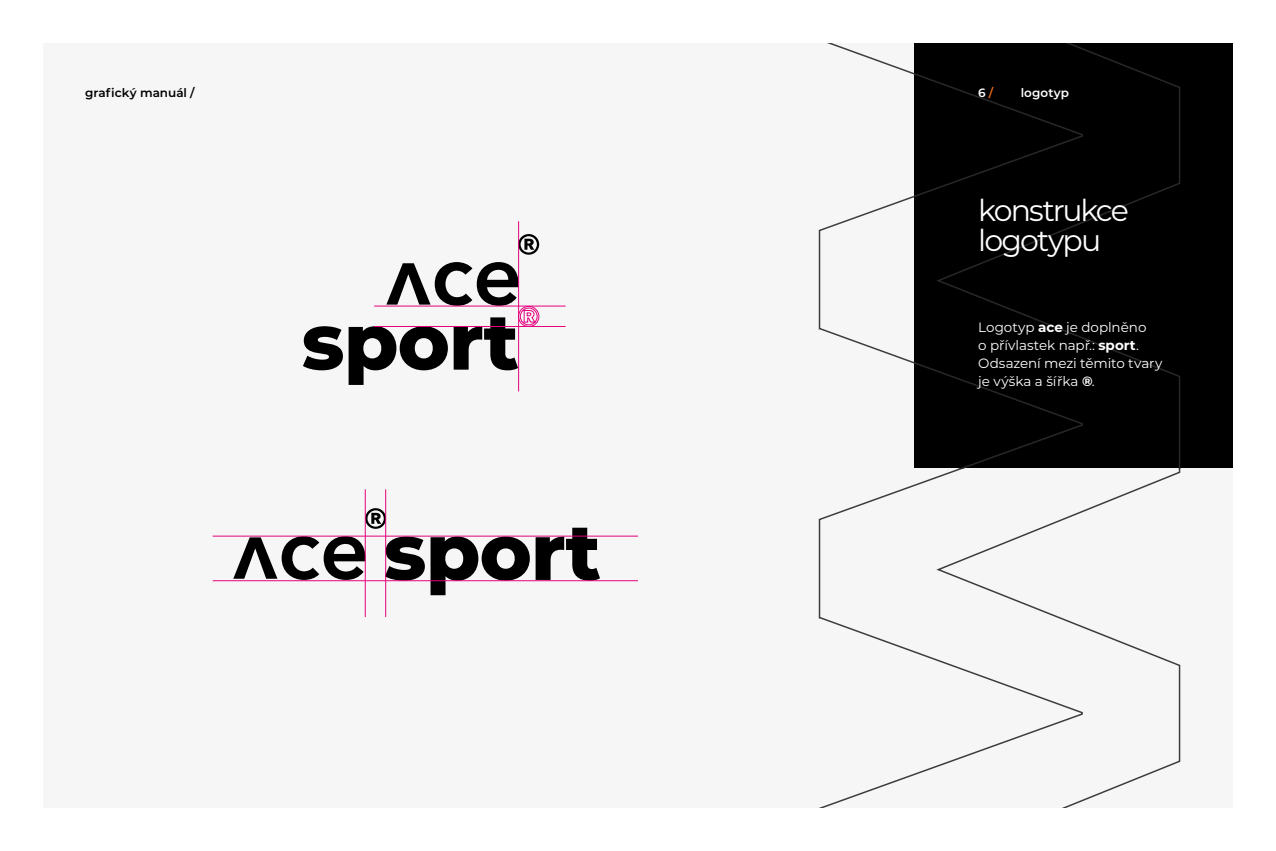
<style>
.page{position:relative;width:1276px;height:851px;background:#fff}
.page>*{position:absolute;margin:0;border:0;box-sizing:border-box;transform-origin:0 0}
.t1{font:30px/30px "Montserrat";letter-spacing:-.065em;color:#fff}
.t2{font:13.5px/18px "Montserrat";color:#fff}
.t3{font:600 12px "Montserrat";color:#000}
.t4{font:600 12px "Montserrat";letter-spacing:.01em;color:#fff}
.s1{color:#ed6b17}
.s2{font-weight:700}
</style>
<div class="page">
<div style="left:43px;top:43px;width:1190px;height:765px;background:#f6f6f6"></div>
<svg style="left:818px;top:43px;width:363px;height:765px"></svg>
<div style="left:914px;top:43px;width:319px;height:425px;background:#000"></div>
<svg style="left:914px;top:43px;width:267px;height:425px"></svg>
<svg style="left:233px;top:508px;width:367px;height:87px"></svg>
<hr style="left:365px;top:489px;width:1px;height:128px;background:#e6007d">
<hr style="left:385px;top:489px;width:1px;height:128px;background:#e6007d">
<hr style="left:518px;top:221px;width:1px;height:170px;background:#e6007d">
<hr style="left:374px;top:306px;width:191px;height:1px;background:#e6007d">
<hr style="left:374px;top:326px;width:191px;height:1px;background:#e6007d">
<hr style="left:213px;top:535px;width:425px;height:1px;background:#e6007d">
<hr style="left:213px;top:580px;width:425px;height:1px;background:#e6007d">
<svg style="left:303px;top:234px;width:236px;height:151px"></svg>
<p class="t3" style="left:85px;top:84px;width:111px">grafický manuál /</p>
<p class="t4" style="left:978px;top:84px;width:17px">6 <span class="s1">/</span></p>
<p class="t4" style="left:1020px;top:84px;width:50px">logotyp</p>
<h1 class="t1" style="left:978px;top:194px;width:152px">konstrukce logotypu</h1>
<p class="t2" style="left:978px;top:318px;width:186px">Logotyp <span class="s2">ace</span> je doplněno<br>o přívlastek např.: <span class="s2">sport</span>.<br>Odsazení mezi těmito tvary je výška a šířka <span class="s2">®</span>.</p>
</div>
